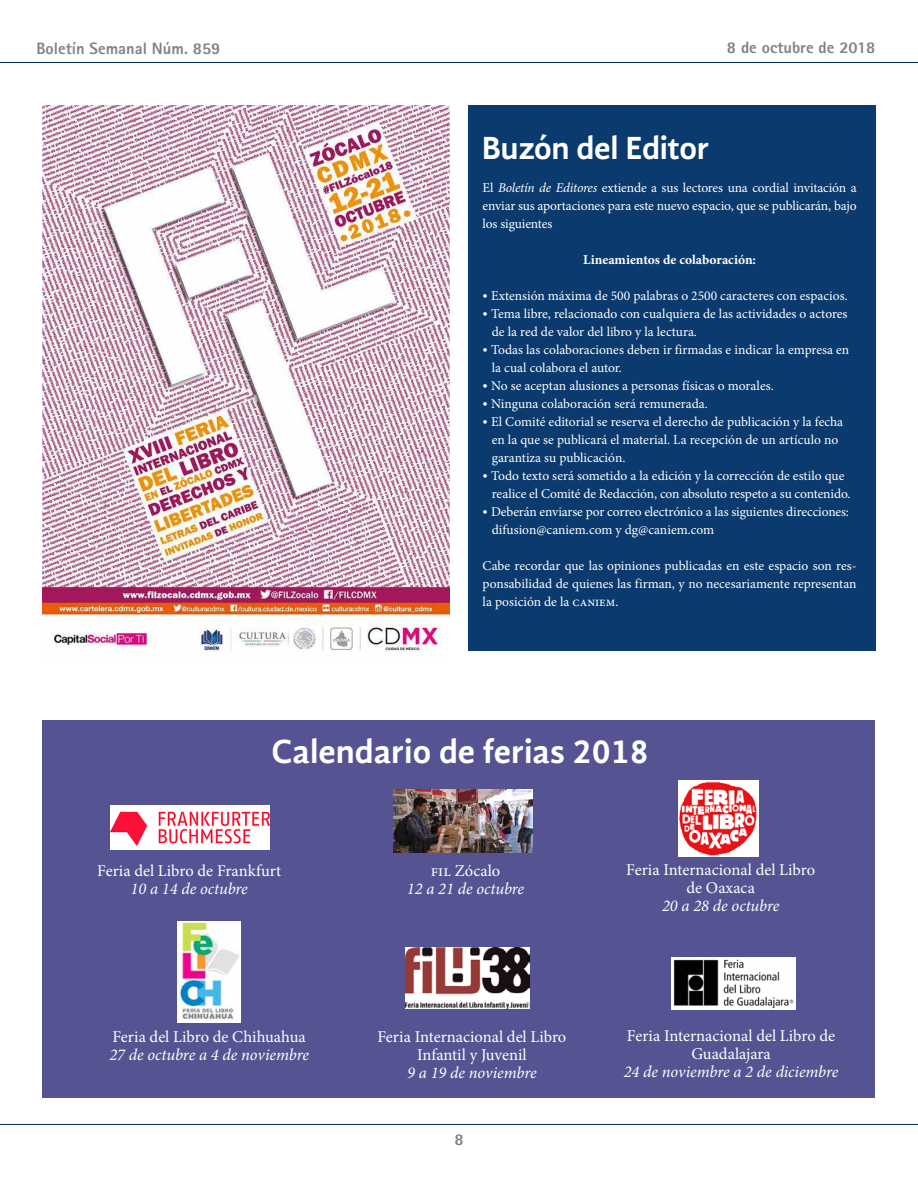
<style>
.page{position:relative;width:918px;height:1188px;background:#fff}
.page>*{position:absolute;margin:0;border:0;box-sizing:border-box;transform-origin:0 0}
.t1{font:700 34.5px "Gandhi Sans";color:#fff}
.t2{font:700 33px "Gandhi Sans";letter-spacing:-.01em;color:#fff}
.t3{font:16.5px/18px "Minion Pro";color:#fff;text-align:center}
.t4{font:italic 16.5px "Minion Pro";letter-spacing:-.005em;color:#fff}
.t5{font:800 16.5px "Rotis Sans Serif";color:#808285}
.t6{font:13.5px/18px "Minion Pro";letter-spacing:-.005em;color:#fff}
.t7{font:700 13.5px "Minion Pro";color:#fff}
.s1{font-style:italic}
.s2{font-family:"Gandhi Sans"}
</style>
<div class="page">
<hr style="left:0;top:62px;width:918px;height:1px;background:#00295c">
<hr style="left:0;top:1124px;width:918px;height:1px;background:#00295c">
<img style="left:43px;top:106px;width:407px;height:546px">
<div style="left:43px;top:720px;width:832px;height:378px;background:#555392"></div>
<img style="left:394px;top:789px;width:139px;height:64px">
<img style="left:679px;top:780px;width:79px;height:77px">
<img style="left:110px;top:805px;width:159px;height:45px">
<img style="left:178px;top:922px;width:63px;height:100px">
<img style="left:406px;top:947px;width:124px;height:62px">
<img style="left:672px;top:957px;width:123px;height:53px">
<div style="left:468px;top:106px;width:407px;height:545px;background:#0a3a6e"></div>
<p class="t5" style="left:36px;top:38px;width:185px">Boletín Semanal Núm. 859</p>
<p class="t5" style="left:727px;top:37px;width:150px">8 de octubre de 2018</p>
<h2 class="t2" style="left:482px;top:128px;width:229px">Buzón del Editor</h2>
<p class="t6" style="left:483px;top:179px;width:376px;text-align:justify">El <span class="s1">Boletín de Editores</span> extiende a sus lectores una cordial invitación a enviar sus aportaciones para este nuevo espacio, que se publicarán, bajo los siguientes</p>
<p class="t7" style="left:583px;top:250px;width:174px">Lineamientos de colaboración:</p>
<p class="t6" style="left:483px;top:287px;width:367px"><span class="s2">•</span> Extensión máxima de 500 palabras o 2500 caracteres con espacios.</p>
<p class="t6" style="left:492px;top:305px;width:357px;text-indent:-9px"><span class="s2">•</span> Tema libre, relacionado con cualquiera de las actividades o actores de la red de valor del libro y la lectura.</p>
<p class="t6" style="left:492px;top:341px;width:359px;text-indent:-9px"><span class="s2">•</span> Todas las colaboraciones deben ir firmadas e indicar la empresa en la cual colabora el autor.</p>
<p class="t6" style="left:483px;top:377px;width:293px"><span class="s2">•</span> No se aceptan alusiones a personas físicas o morales.</p>
<p class="t6" style="left:483px;top:395px;width:227px"><span class="s2">•</span> Ninguna colaboración será remunerada.</p>
<p class="t6" style="left:492px;top:413px;width:353px;text-indent:-9px"><span class="s2">•</span> El Comité editorial se reserva el derecho de publicación y la fecha en la que se publicará el material. La recepción de un artículo no garantiza su publicación.</p>
<p class="t6" style="left:492px;top:467px;width:360px;text-indent:-9px"><span class="s2">•</span> Todo texto será sometido a la edición y la corrección de estilo que realice el Comité de Redacción, con absoluto respeto a su contenido.</p>
<p class="t6" style="left:492px;top:503px;width:359px;text-indent:-9px"><span class="s2">•</span> Deberán enviarse por correo electrónico a las siguientes direcciones: difusion@caniem.com y dg@caniem.com</p>
<p class="t6" style="left:483px;top:557px;width:376px;text-align:justify">Cabe recordar que las opiniones publicadas en este espacio son res&shy;ponsabilidad de quienes las firman, y no necesariamente representan la posición de la caniem.</p>
<h1 class="t1" style="left:272px;top:732px;width:379px">Calendario de ferias 2018</h1>
<p class="t3" style="left:97px;top:862px;width:185px">Feria del Libro de Frankfurt</p>
<p class="t4" style="left:131px;top:878px;width:119px">10 a 14 de octubre</p>
<p class="t3" style="left:113px;top:1027px;width:195px">Feria del Libro de Chihuahua</p>
<p class="t4" style="left:109px;top:1043px;width:201px">27 de octubre a 4 de noviembre</p>
<p class="t3" style="left:431px;top:862px;width:71px">fil Zócalo</p>
<p class="t4" style="left:407px;top:878px;width:119px">12 a 21 de octubre</p>
<p class="t3" style="left:378px;top:1027px;width:190px">Feria Internacional del Libro<br>Infantil y Juvenil</p>
<p class="t4" style="left:407px;top:1061px;width:131px">9 a 19 de noviembre</p>
<p class="t5" style="left:455px;top:1129px;width:11px">8</p>
<p class="t3" style="left:626px;top:861px;width:190px">Feria Internacional del Libro de Oaxaca</p>
<p class="t4" style="left:662px;top:895px;width:119px">20 a 28 de octubre</p>
<p class="t3" style="left:627px;top:1027px;width:210px">Feria Internacional del Libro de<br>Guadalajara</p>
<p class="t4" style="left:624px;top:1060px;width:216px">24 de noviembre a 2 de diciembre</p>
</div>
